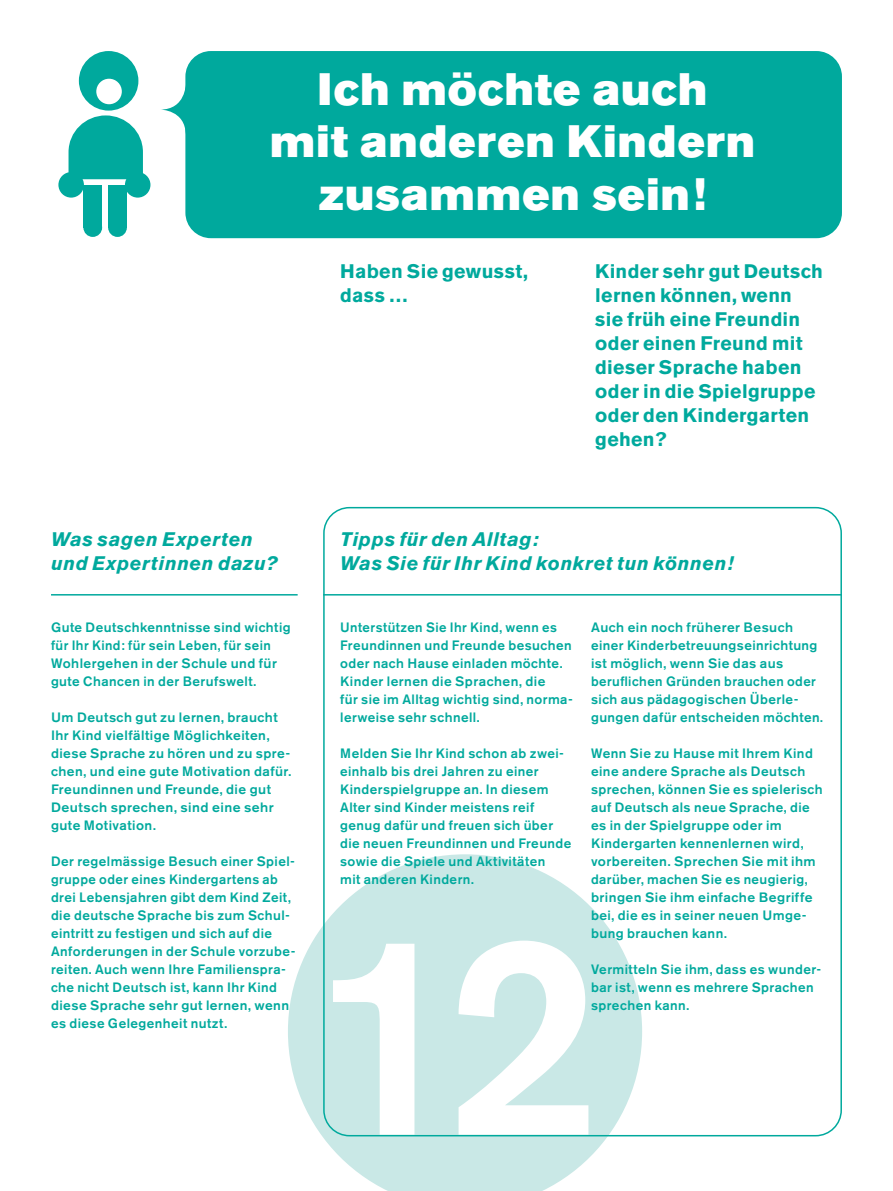
<style>
.page{position:relative;width:893px;height:1191px;background:#fff}
.page>*{position:absolute;margin:0;border:0;box-sizing:border-box;transform-origin:0 0}
.Zitate_gross{font:500 282.75px "Akzidenz Grotesk BE";color:#fff}
.zitate{font:45px/52.5px "Akzidenz Grotesk BE Super";letter-spacing:.03em;color:#fff;text-align:center}
.Titeltexte{font:700 19.5px/24px "Akzidenz Grotesk BE";letter-spacing:.015em;color:#00a99d}
.Titeltexte-2{font:italic 700 19.5px "Akzidenz Grotesk BE";letter-spacing:.03em;color:#00a99d}
.Lauftexte_Tipps_farb{font:500 13.5px/18px "Akzidenz Grotesk BE";letter-spacing:.03em;color:#00a99d}
</style>
<div class="page">
<svg style="left:288px;top:854px;width:354px;height:337px;fill:#c9e8e6"></svg>
<div style="left:185px;top:51px;width:657px;height:187px;background:#00a99d;border-radius:26px"></div>
<svg style="left:160px;top:84px;width:51px;height:51px"></svg>
<hr style="left:51px;top:594px;width:247px;height:1px;background:#00a99d">
<div style="left:79px;top:51px;width:59px;height:60px;background:#00a99d;border-radius:50%"></div>
<svg style="left:69px;top:115px;width:74px;height:64px;background:#22b4aa"></svg>
<div style="left:58px;top:172px;width:26px;height:26px;background:#00a99d;border-radius:50%"></div>
<div style="left:96px;top:79px;width:26px;height:25px;background:#fff;border-radius:50%"></div>
<div style="left:83px;top:185px;width:19px;height:42px;background:#00a99d"></div>
<div style="left:83px;top:218px;width:19px;height:19px;background:#00a99d;border-radius:50%"></div>
<div style="left:108px;top:185px;width:19px;height:42px;background:#00a99d"></div>
<div style="left:108px;top:218px;width:19px;height:19px;background:#00a99d;border-radius:50%"></div>
<div style="left:125px;top:172px;width:25px;height:26px;background:#00a99d;border-radius:50%"></div>
<hr style="left:323px;top:594px;width:519px;height:1px;background:#00a99d">
<p class="zitate" style="left:270px;top:63px;width:486px">Ich möchte auch<br>mit anderen Kindern zusammen sein!</p>
<p class="Titeltexte-2" style="left:51px;top:527px;width:203px">Was sagen Experten</p>
<p class="Titeltexte-2" style="left:51px;top:551px;width:228px">und Expertinnen dazu?</p>
<p class="Lauftexte_Tipps_farb" style="left:51px;top:618px;width:241px">Gute Deutschkenntnisse sind wichtig für Ihr Kind: für sein Leben, für sein Wohlergehen in der Schule und für gute Chancen in der Berufswelt.</p>
<p class="Lauftexte_Tipps_farb" style="left:51px;top:708px;width:242px">Um Deutsch gut zu lernen, braucht<br>Ihr Kind vielfältige Möglichkeiten, diese Sprache zu hören und zu spre&shy;chen, und eine gute Motivation dafür.<br>Freundinnen und Freunde, die gut<br>Deutsch sprechen, sind eine sehr gute Motivation.</p>
<p class="Lauftexte_Tipps_farb" style="left:51px;top:852px;width:246px">Der regelmässige Besuch einer Spiel&shy;gruppe oder eines Kindergartens ab drei Lebensjahren gibt dem Kind Zeit, die deutsche Sprache bis zum Schul&shy;eintritt zu festigen und sich auf die Anforderungen in der Schule vorzube&shy;reiten. Auch wenn Ihre Familienspra&shy;che nicht Deutsch ist, kann Ihr Kind diese Sprache sehr gut lernen, wenn es diese Gelegenheit nutzt.</p>
<p class="Titeltexte" style="left:340px;top:260px;width:189px">Haben Sie gewusst,</p>
<p class="Titeltexte" style="left:340px;top:284px;width:70px">dass …</p>
<p class="Titeltexte" style="left:595px;top:260px;width:229px">Kinder sehr gut Deutsch lernen können, wenn sie früh eine Freundin oder einen Freund mit dieser Sprache haben oder in die Spielgruppe oder den Kindergarten gehen?</p>
<p class="Titeltexte-2" style="left:340px;top:527px;width:200px">Tipps für den Alltag:</p>
<p class="Titeltexte-2" style="left:340px;top:551px;width:395px">Was Sie für Ihr Kind konkret tun können!</p>
<p class="Lauftexte_Tipps_farb" style="left:340px;top:618px;width:234px">Unterstützen Sie Ihr Kind, wenn es<br>Freundinnen und Freunde besuchen oder nach Hause einladen möchte.<br>Kinder lernen die Sprachen, die<br>für sie im Alltag wichtig sind, norma&shy;lerweise sehr schnell.</p>
<p class="Lauftexte_Tipps_farb" style="left:340px;top:744px;width:233px">Melden Sie Ihr Kind schon ab zwei&shy;einhalb bis drei Jahren zu einer<br>Kinderspielgruppe an. In diesem<br>Alter sind Kinder meistens reif genug dafür und freuen sich über die neuen Freundinnen und Freunde sowie die Spiele und Aktivitäten<br>mit anderen Kindern.</p>
<p class="Lauftexte_Tipps_farb" style="left:591px;top:618px;width:234px">Auch ein noch früherer Besuch einer Kinderbetreuungseinrichtung ist möglich, wenn Sie das aus beruflichen Gründen brauchen oder sich aus pädagogischen Überle&shy;gungen dafür entscheiden möchten.</p>
<p class="Lauftexte_Tipps_farb" style="left:591px;top:744px;width:233px">Wenn Sie zu Hause mit Ihrem Kind eine andere Sprache als Deutsch sprechen, können Sie es spielerisch auf Deutsch als neue Sprache, die es in der Spielgruppe oder im<br>Kindergarten kennenlernen wird, vorbereiten. Sprechen Sie mit ihm darüber, machen Sie es neugierig, bringen Sie ihm einfache Begriffe bei, die es in seiner neuen Umge&shy;bung brauchen kann.</p>
<p class="Lauftexte_Tipps_farb" style="left:591px;top:960px;width:232px">Vermitteln Sie ihm, dass es wunder&shy;bar ist, wenn es mehrere Sprachen sprechen kann.</p>
<p class="Zitate_gross" style="left:312px;top:862px;width:291px">12</p>
</div>
